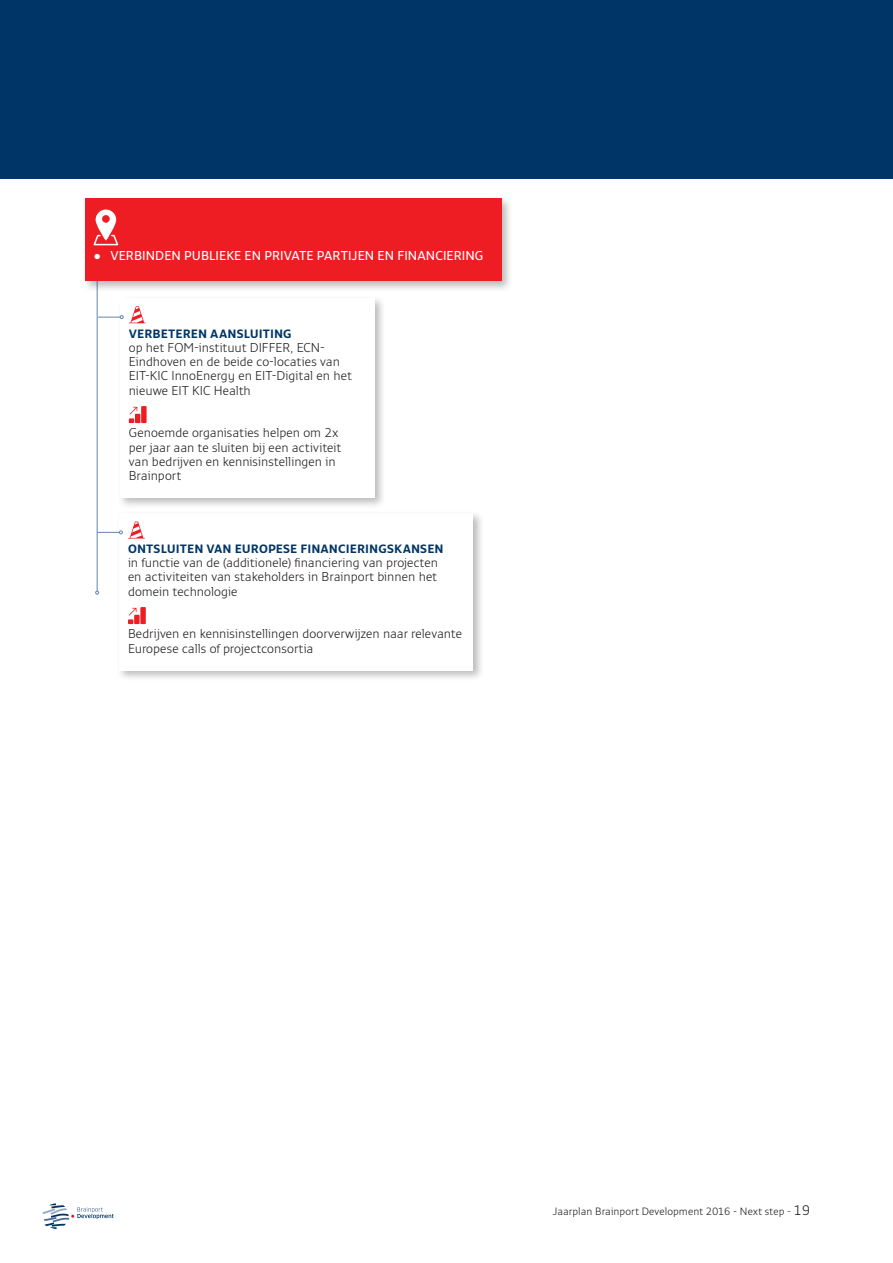
<style>
.page{position:relative;width:893px;height:1263px;background:#fff}
.page>*{position:absolute;margin:0;border:0;box-sizing:border-box;transform-origin:0 0}
.t1{font:300 12.75px/14.2px "Monitor";color:#231f20}
.t2{font:600 12.75px "Monitor";letter-spacing:.005em;color:#fff}
.t3{font:700 12px "Monitor";letter-spacing:.01em;color:#003667}
.t4{font:300 10.5px "Monitor";letter-spacing:.005em;color:#231f20}
.s1{font-size:13.8px}
</style>
<div class="page">
<svg style="left:43px;top:1203px;width:71px;height:26px"></svg>
<div style="left:0;top:0;width:893px;height:179px;background:#003667"></div>
<hr style="left:97px;top:252px;width:1px;height:339px;background:#6386ae">
<div style="left:118px;top:295px;width:268px;height:214px;background:#231f20;opacity:.3"></div>
<div style="left:120px;top:298px;width:254px;height:199px;background:#fff"></div>
<div style="left:135px;top:414px;width:5px;height:9px;background:#ee1d23"></div>
<div style="left:141px;top:406px;width:6px;height:17px;background:#ee1d23"></div>
<svg style="left:129px;top:407px;width:8px;height:16px"></svg>
<div style="left:82px;top:196px;width:431px;height:96px;background:#231f20;opacity:.3"></div>
<div style="left:85px;top:199px;width:416px;height:82px;background:#ee1d23"></div>
<svg style="left:94px;top:210px;width:24px;height:35px"></svg>
<svg style="left:98px;top:306px;width:48px;height:17px"></svg>
<div style="left:117px;top:510px;width:367px;height:172px;background:#231f20;opacity:.3"></div>
<div style="left:119px;top:513px;width:354px;height:157px;background:#fff"></div>
<div style="left:134px;top:615px;width:6px;height:9px;background:#ee1d23"></div>
<div style="left:140px;top:607px;width:6px;height:17px;background:#ee1d23"></div>
<svg style="left:128px;top:608px;width:9px;height:16px"></svg>
<svg style="left:97px;top:521px;width:48px;height:17px"></svg>
<p class="t2" style="left:94px;top:247px;width:391px">• VERBINDEN PUBLIEKE EN PRIVATE PARTIJEN EN FINANCIERING</p>
<p class="t3" style="left:129px;top:326px;width:165px">VERBETEREN AANSLUITING</p>
<p class="t1" style="left:129px;top:340px;width:225px">op het FOM-instituut DIFFER, ECN-Eindhoven en de beide co-locaties van EIT-KIC InnoEnergy en EIT-Digital en het nieuwe EIT KIC Health</p>
<p class="t1" style="left:129px;top:425px;width:214px">Genoemde organisaties helpen om 2x per jaar aan te sluiten bij een activiteit van bedrijven en kennisinstellingen in<br>Brainport</p>
<p class="t3" style="left:128px;top:541px;width:317px">ONTSLUITEN VAN EUROPESE FINANCIERINGSKANSEN</p>
<p class="t1" style="left:128px;top:555px;width:312px;text-align:justify">in functie van de (additionele) financiering van projecten en activiteiten van stakeholders in Brainport binnen het domein technologie</p>
<p class="t1" style="left:128px;top:626px;width:336px">Bedrijven en kennisinstellingen doorverwijzen naar relevante<br>Europese calls of projectconsortia</p>
<p class="t4" style="left:553px;top:1204px;width:259px">Jaarplan Brainport Development 2016 - Next step - <span class="s1">19</span></p>
</div>
